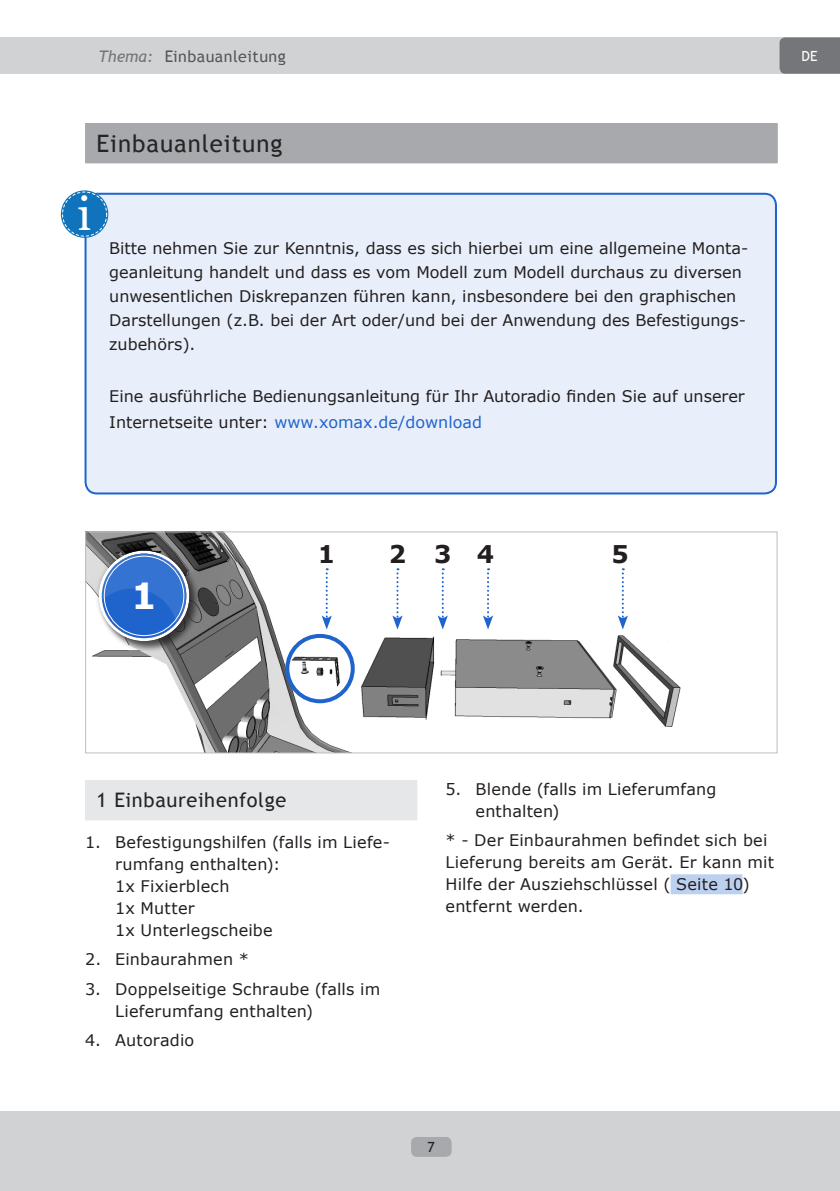
<style>
.page{position:relative;width:840px;height:1191px;background:#fff}
.page>*{position:absolute;margin:0;border:0;box-sizing:border-box;transform-origin:0 0}
.t1{font:47.4px "Vani";color:#fff}
.Headline_1{font:700 36px "Verdana";color:#fff}
.t2{font:700 24.4px "Verdana";color:#231f20}
.Haupt-Thema-Überschr{font:24px "Trebuchet MS";letter-spacing:.04em;color:#242424}
.Thema-Unterthema-Übe{font:20px "Trebuchet MS";letter-spacing:.03em;color:#242424}
.Text{font:16px/22px "Verdana";color:#231f20}
.Text-Absatz{font:16px/22px "Verdana";letter-spacing:.015em;color:#231f20}
.t3{font:16px "Trebuchet MS";letter-spacing:.03em;color:#000}
.t4{font:14px "Trebuchet MS";color:#fff}
.t5{font:14px "Trebuchet MS";color:#231f20}
.s1{font-style:italic;color:#757679}
.s2{color:#1f64cc}
</style>
<div class="page">
<div style="left:0;top:1111px;width:839px;height:80px;background:#d1d2d4"></div>
<div style="left:0;top:37px;width:839px;height:37px;background:#d1d2d4"></div>
<div style="left:411px;top:1137px;width:40px;height:19px;background:#a8a9ad;border-radius:6px"></div>
<svg style="left:779px;top:37px;width:60px;height:37px;background:#78797c"></svg>
<div style="left:85px;top:780px;width:332px;height:40px;background:#e6e7e9"></div>
<div style="left:670px;top:874px;width:72px;height:20px;background:#bcd1f0"></div>
<img style="left:167px;top:533px;width:480px;height:218px">
<div style="left:85px;top:531px;width:692px;height:222px;border:1px solid #bdbdbd"></div>
<div style="left:73px;top:526px;width:142px;height:140px;background:#fff;opacity:.1"></div>
<svg style="left:321px;top:568px;width:10px;height:61px"></svg>
<svg style="left:392px;top:568px;width:10px;height:61px"></svg>
<svg style="left:437px;top:568px;width:10px;height:61px"></svg>
<svg style="left:482px;top:568px;width:11px;height:61px"></svg>
<div style="left:285px;top:634px;width:69px;height:69px;border:4px solid #1f64cc;border-radius:50%"></div>
<div style="left:85px;top:194px;width:690px;height:299px;background:#e9effa;border-radius:11px"></div>
<div style="left:84px;top:193px;width:692px;height:301px;border:2px solid #1f64cc;border-radius:11px"></div>
<div style="left:61px;top:190px;width:47px;height:48px;background:#1074bc;border-radius:50%"></div>
<div style="left:62px;top:192px;width:45px;height:44px;border:1px dashed #fff;border-radius:50%"></div>
<div style="left:85px;top:123px;width:692px;height:40px;background:#a8a9ad"></div>
<svg style="left:617px;top:568px;width:10px;height:61px"></svg>
<svg style="left:647px;top:641px;width:34px;height:86px"></svg>
<p class="t3" style="left:98px;top:47px;width:189px"><span class="s1">Thema:</span> Einbauanleitung</p>
<p class="t4" style="left:801px;top:48px;width:18px">DE</p>
<p class="Haupt-Thema-Überschr" style="left:96px;top:129px;width:187px">Einbauanleitung</p>
<p class="t1" style="left:78px;top:186px;width:15px">i</p>
<p class="Text" style="left:109px;top:236px;width:640px;line-height:24px">Bitte nehmen Sie zur Kenntnis, dass es sich hierbei um eine allgemeine Monta&shy;geanleitung handelt und dass es vom Modell zum Modell durchaus zu diversen unwesentlichen Diskrepanzen führen kann, insbesondere bei den graphischen Darstellungen (z.B. bei der Art oder/und bei der Anwendung des Befestigungs&shy;zubehörs).</p>
<p class="Text" style="left:109px;top:383px;width:636px;line-height:26px">Eine ausführliche Bedienungsanleitung für Ihr Autoradio finden Sie auf unserer<br>Internetseite unter: <span class="s2">www.xomax.de/download</span></p>
<p class="Headline_1" style="left:131px;top:570px;width:27px">1</p>
<p class="t2" style="left:317px;top:536px;width:19px">1</p>
<p class="t2" style="left:388px;top:536px;width:19px">2</p>
<p class="t2" style="left:434px;top:536px;width:19px">3</p>
<p class="t2" style="left:476px;top:536px;width:19px">4</p>
<p class="t2" style="left:611px;top:536px;width:19px">5</p>
<p class="Thema-Unterthema-Übe" style="left:96px;top:788px;width:191px">1 Einbaureihenfolge</p>
<p class="Text" style="left:115px;top:830px;width:276px;text-indent:-30px">1. Befestigungshilfen (falls im Liefe&shy;rumfang enthalten):<br>1x Fixierblech<br>1x Mutter<br>1x Unterlegscheibe</p>
<p class="Text" style="left:85px;top:948px;width:165px">2. Einbaurahmen *</p>
<p class="Text" style="left:115px;top:977px;width:266px;text-indent:-30px">3. Doppelseitige Schraube (falls im<br>Lieferumfang enthalten)</p>
<p class="Text" style="left:85px;top:1029px;width:111px">4. Autoradio</p>
<p class="Text" style="left:475px;top:778px;width:242px;text-indent:-30px">5. Blende (falls im Lieferumfang enthalten)</p>
<p class="Text-Absatz" style="left:445px;top:829px;width:330px">* - Der Einbaurahmen befindet sich bei Lieferung bereits am Gerät. Er kann mit Hilfe der Ausziehschlüssel ( Seite 10) entfernt werden.</p>
<p class="t5" style="left:427px;top:1138px;width:9px">7</p>
</div>
